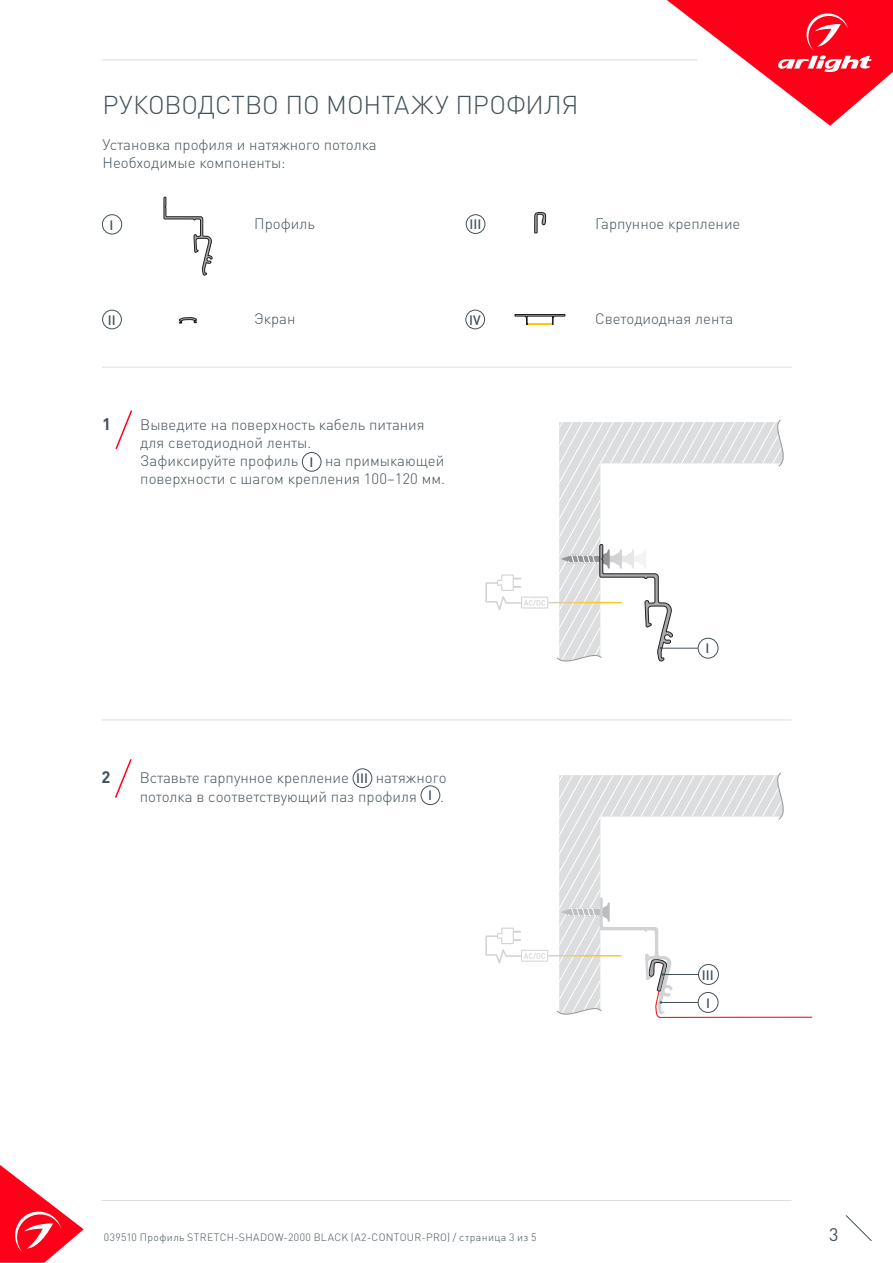
<style>
.page{position:relative;width:893px;height:1263px;background:#fff}
.page>*{position:absolute;margin:0;border:0;box-sizing:border-box;transform-origin:0 0}
.t1{font:300 25.5px "DIN Pro";letter-spacing:-.005em;color:#425159}
.t2{font:18px "DIN Pro";color:#425159}
.t3{font:700 16.5px "DIN Pro";color:#425159}
.t4{font:300 15px/18px "DIN Pro";color:#425159}
.t5{font:500 13.5px "DIN Pro";color:#425159}
.t6{font:300 10.5px "DIN Pro";letter-spacing:.035em;color:#425159}
</style>
<div class="page">
<svg style="left:0;top:1165px;width:84px;height:98px"></svg>
<svg style="left:845px;top:1215px;width:27px;height:26px"></svg>
<svg style="left:667px;top:0;width:226px;height:126px"></svg>
<hr style="left:102px;top:60px;width:595px;height:1px;background:#dcdddf">
<hr style="left:102px;top:1200px;width:689px;height:1px;background:#dcdddf">
<hr style="left:102px;top:367px;width:690px;height:1px;background:#dcdddf">
<div style="left:102px;top:215px;width:20px;height:19px;border:1px solid #425159;border-radius:50%"></div>
<hr style="left:102px;top:719px;width:689px;height:1px;background:#dcdddf">
<div style="left:302px;top:452px;width:19px;height:19px;border:1px solid #425159;border-radius:50%"></div>
<svg style="left:115px;top:410px;width:18px;height:40px"></svg>
<div style="left:466px;top:215px;width:19px;height:19px;border:1px solid #425159;border-radius:50%"></div>
<svg style="left:534px;top:212px;width:12px;height:22px"></svg>
<svg style="left:115px;top:759px;width:17px;height:39px"></svg>
<div style="left:353px;top:769px;width:19px;height:19px;border:1px solid #425159;border-radius:50%"></div>
<div style="left:421px;top:786px;width:19px;height:19px;border:1px solid #425159;border-radius:50%"></div>
<svg style="left:515px;top:314px;width:50px;height:11px"></svg>
<hr style="left:528px;top:323px;width:23px;height:2px;background:#ffc800">
<div style="left:102px;top:310px;width:20px;height:19px;border:1px solid #425159;border-radius:50%"></div>
<div style="left:466px;top:310px;width:19px;height:19px;border:1px solid #425159;border-radius:50%"></div>
<svg style="left:179px;top:317px;width:18px;height:6px"></svg>
<svg style="left:164px;top:197px;width:49px;height:79px"></svg>
<div style="left:521px;top:597px;width:27px;height:11px;border:1px solid #d1d2d4"></div>
<svg style="left:485px;top:574px;width:60px;height:36px"></svg>
<div style="left:521px;top:950px;width:27px;height:11px;border:1px solid #d1d2d4"></div>
<svg style="left:485px;top:927px;width:60px;height:37px"></svg>
<svg style="left:556px;top:419px;width:257px;height:600px"></svg>
<p class="t1" style="left:103px;top:87px;width:477px">РУКОВОДСТВО ПО МОНТАЖУ ПРОФИЛЯ</p>
<p class="t4" style="left:103px;top:134px;width:276px">Установка профиля и натяжного потолка</p>
<p class="t4" style="left:103px;top:152px;width:185px">Необходимые компоненты:</p>
<p class="t5" style="left:110px;top:215px;width:5px">I</p>
<p class="t4" style="left:254px;top:214px;width:62px">Профиль</p>
<p class="t5" style="left:469px;top:215px;width:13px">III</p>
<p class="t4" style="left:595px;top:214px;width:147px">Гарпунное крепление</p>
<p class="t5" style="left:108px;top:311px;width:9px">II</p>
<p class="t4" style="left:254px;top:309px;width:43px">Экран</p>
<p class="t5" style="left:469px;top:311px;width:13px">IV</p>
<p class="t4" style="left:595px;top:309px;width:140px">Cветодиодная лента</p>
<p class="t3" style="left:102px;top:413px;width:10px">1</p>
<p class="t4" style="left:140px;top:415px;width:286px">Выведите на поверхность кабель питания для светодиодной ленты.<br>Зафиксируйте профиль</p>
<p class="t4" style="left:140px;top:451px;width:306px;text-align:right">на примыкающей<br>поверхности с шагом крепления 100−120 мм.</p>
<p class="t5" style="left:309px;top:453px;width:5px">I</p>
<p class="t3" style="left:102px;top:765px;width:10px">2</p>
<p class="t4" style="left:140px;top:768px;width:211px">Вставьте гарпунное крепление</p>
<p class="t5" style="left:356px;top:769px;width:13px">III</p>
<p class="t4" style="left:140px;top:767px;width:308px;line-height:18.9px;text-indent:236px">натяжного потолка в соответствующий паз профиля</p>
<p class="t5" style="left:428px;top:786px;width:5px">I</p>
<p class="t4" style="left:440px;top:787px;width:5px">.</p>
<p class="t5" style="left:705px;top:639px;width:5px">I</p>
<p class="t5" style="left:702px;top:965px;width:13px">III</p>
<p class="t5" style="left:706px;top:993px;width:5px">I</p>
<p class="t6" style="left:104px;top:1230px;width:434px">039510 Профиль STRETCH-SHADOW-2000 BLACK (A2-CONTOUR-PRO) / страница 3 из 5</p>
<p class="t2" style="left:829px;top:1222px;width:11px">3</p>
</div>
